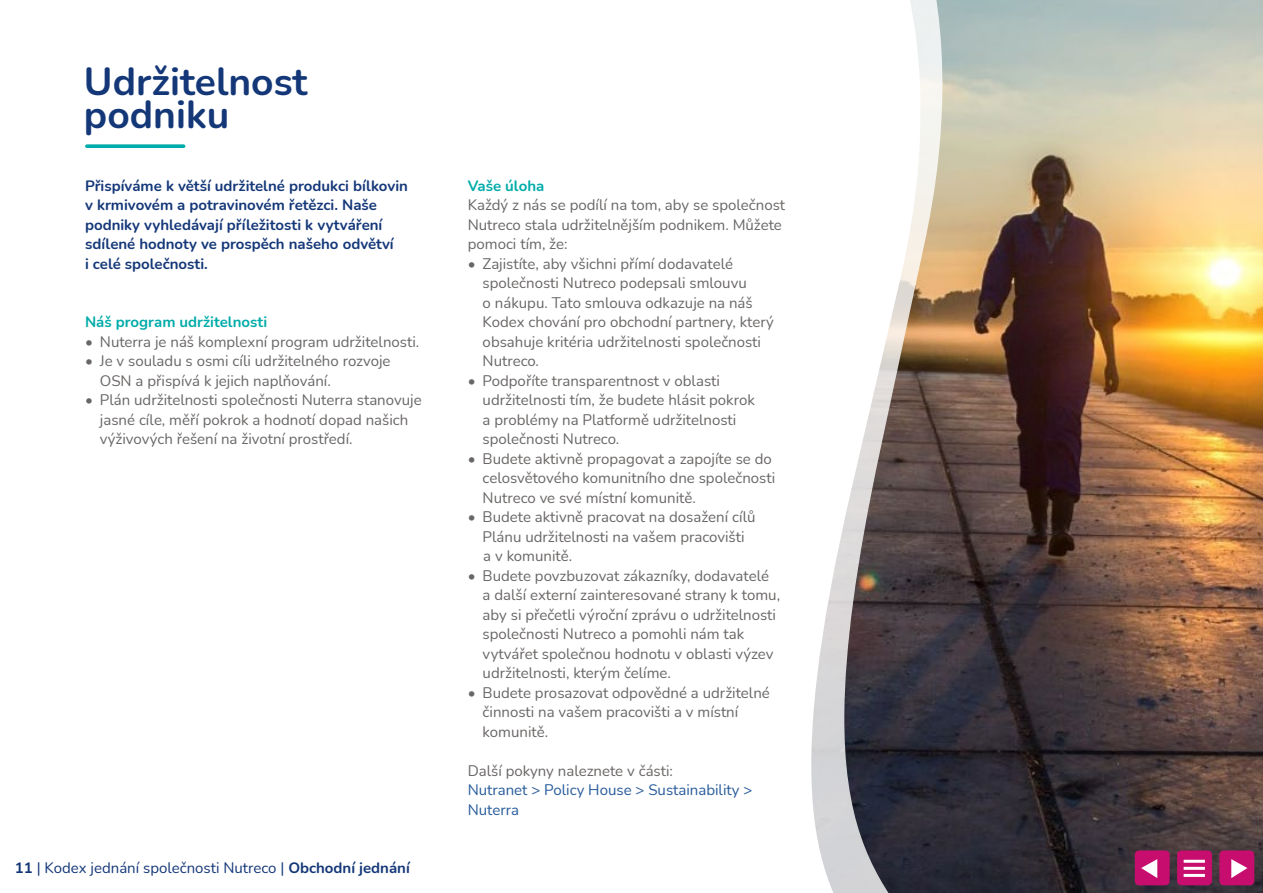
<style>
.page{position:relative;width:1263px;height:893px;background:#fff}
.page>*{position:absolute;margin:0;border:0;box-sizing:border-box;transform-origin:0 0}
.t1{font:700 39px/33px "Nunito";color:#143778}
.t2{font:15px/19.5px "Nunito";color:#696665}
.t3{font:700 15px/19.5px "Nunito";color:#143778}
.t4{font:15px "Nunito";color:#143778}
.t5{font:15px/19.5px "Nunito";color:#275b9b}
.t6{font:700 15px "Nunito";color:#00aca9}
.s1{font-weight:700}
</style>
<div class="page">
<img style="left:945px;top:0;width:318px;height:893px">
<svg style="left:922px;top:0;width:23px;height:893px;background:#7e726c"></svg>
<svg style="left:811px;top:0;width:111px;height:893px"></svg>
<svg style="left:87px;top:144px;width:97px;height:4px"></svg>
<svg style="left:1134px;top:850px;width:36px;height:36px"></svg>
<svg style="left:1176px;top:850px;width:36px;height:36px"></svg>
<svg style="left:1219px;top:850px;width:36px;height:36px"></svg>
<h1 class="t1" style="left:84px;top:63px;width:225px">Udržitelnost podniku</h1>
<p class="t3" style="left:85px;top:175px;width:324px">Přispíváme k větší udržitelné produkci bílkovin v krmivovém a potravinovém řetězci. Naše podniky vyhledávají příležitosti k vytváření sdílené hodnoty ve prospěch našeho odvětví<br>i celé společnosti.</p>
<p class="t6" style="left:468px;top:175px;width:78px">Vaše úloha</p>
<p class="t2" style="left:468px;top:194px;width:319px">Každý z nás se podílí na tom, aby se společnost<br>Nutreco stala udržitelnějším podnikem. Můžete pomoci tím, že:</p>
<p class="t2" style="left:483px;top:253px;width:293px;text-indent:-15px">• Zajistíte, aby všichni přímí dodavatelé společnosti Nutreco podepsali smlouvu<br>o nákupu. Tato smlouva odkazuje na náš Kodex chování pro obchodní partnery, který obsahuje kritéria udržitelnosti společnosti Nutreco.</p>
<p class="t2" style="left:483px;top:370px;width:274px;text-indent:-15px">• Podpoříte transparentnost v oblasti udržitelnosti tím, že budete hlásit pokrok a problémy na Platformě udržitelnosti společnosti Nutreco.</p>
<p class="t2" style="left:483px;top:448px;width:294px;text-indent:-15px">• Budete aktivně propagovat a zapojíte se do celosvětového komunitního dne společnosti<br>Nutreco ve své místní komunitě.</p>
<p class="t2" style="left:483px;top:506px;width:274px;text-indent:-15px">• Budete aktivně pracovat na dosažení cílů<br>Plánu udržitelnosti na vašem pracovišti a v komunitě.</p>
<p class="t2" style="left:483px;top:565px;width:299px;text-indent:-15px">• Budete povzbuzovat zákazníky, dodavatelé a další externí zainteresované strany k tomu, aby si přečetli výroční zprávu o udržitelnosti společnosti Nutreco a pomohli nám tak vytvářet společnou hodnotu v oblasti výzev udržitelnosti, kterým čelíme.</p>
<p class="t2" style="left:483px;top:682px;width:289px;text-indent:-15px">• Budete prosazovat odpovědné a udržitelné činnosti na vašem pracovišti a v místní komunitě.</p>
<p class="t2" style="left:468px;top:760px;width:207px">Další pokyny naleznete v části:</p>
<p class="t5" style="left:468px;top:779px;width:286px">Nutranet &gt; Policy House &gt; Sustainability &gt;<br>Nuterra</p>
<p class="t6" style="left:85px;top:311px;width:184px">Náš program udržitelnosti</p>
<p class="t2" style="left:85px;top:331px;width:336px">• Nuterra je náš komplexní program udržitelnosti.</p>
<p class="t2" style="left:100px;top:350px;width:292px;text-indent:-15px">• Je v souladu s osmi cíli udržitelného rozvoje<br>OSN a přispívá k jejich naplňování.</p>
<p class="t2" style="left:100px;top:389px;width:323px;text-indent:-15px">• Plán udržitelnosti společnosti Nuterra stanovuje jasné cíle, měří pokrok a hodnotí dopad našich výživových řešení na životní prostředí.</p>
<p class="t4" style="left:15px;top:857px;width:396px"><span class="s1">11</span> | Kodex jednání společnosti Nutreco | <span class="s1">Obchodní jednání</span></p>
</div>
